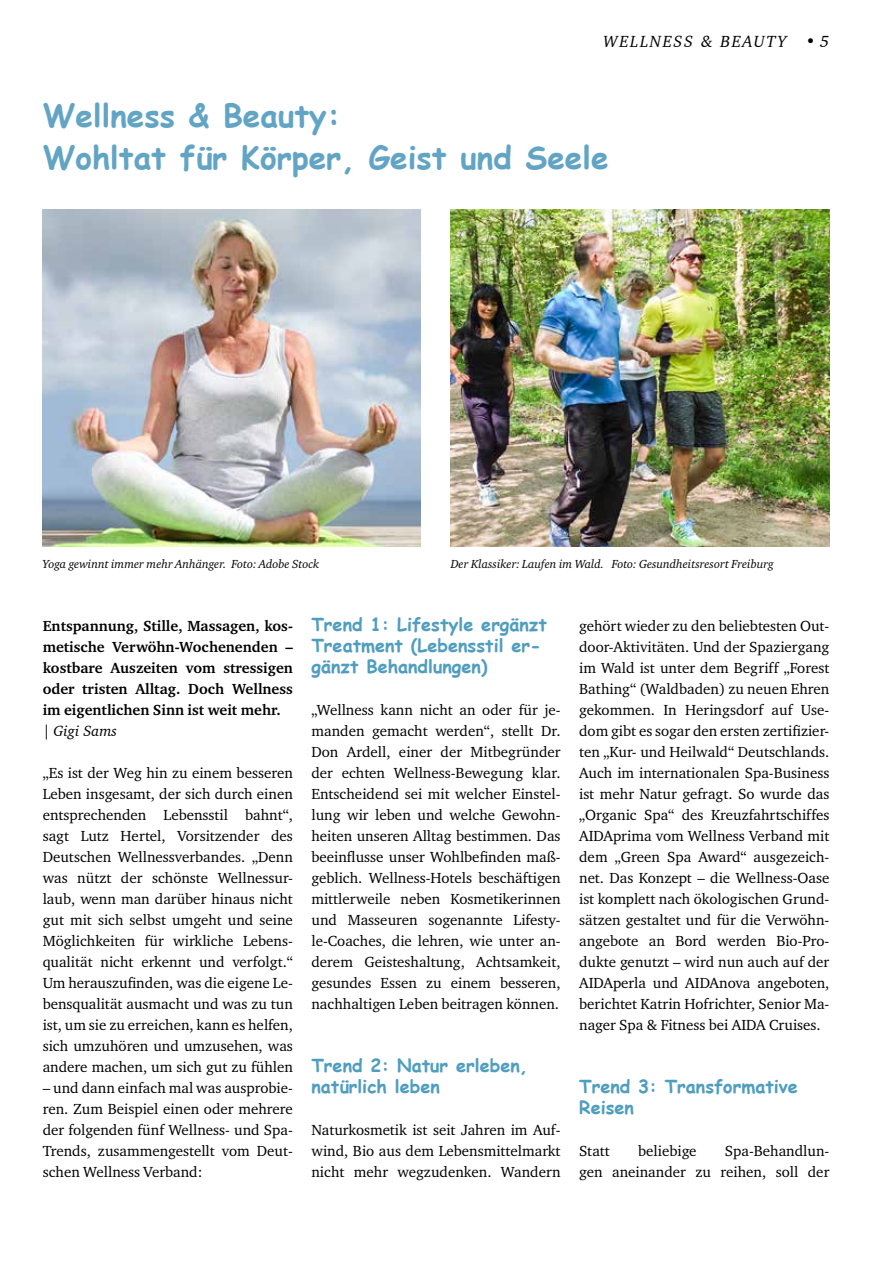
<style>
.page{position:relative;width:893px;height:1263px;background:#fff}
.page>*{position:absolute;margin:0;border:0;box-sizing:border-box;transform-origin:0 0}
.t1{font:700 31.5px/42px "Comic Sans MS";color:#62a4c4}
.t2{font:700 18px/21px "Comic Sans MS";color:#4f9dbf}
.t3{font:italic 16.5px "Charter BT";letter-spacing:.1em;color:#000}
.t4{font:15px/21px "Charter ITC Regu OS";color:#000;text-align:justify}
.t5{font:700 15px/21px "Charter ITC";color:#000;text-align:justify}
.t6{font:italic 15px "Charter BT";color:#000}
.t7{font:12px "Charter ITC Regu Ital OS";color:#000}
.s1{font-family:"Charter ITC Regu OS";font-style:normal}
</style>
<div class="page">
<img style="left:451px;top:210px;width:378px;height:337px">
<img style="left:43px;top:210px;width:378px;height:337px">
<p class="t3" style="left:603px;top:30px;width:228px">WELLNESS &amp; BEAUTY • 5</p>
<h1 class="t1" style="left:43px;top:93px;width:568px">Wellness &amp; Beauty:<br>Wohltat für Körper, Geist und Seele</h1>
<p class="t7" style="left:43px;top:556px;width:278px">Yoga gewinnt immer mehr Anhänger. Foto: Adobe Stock</p>
<p class="t7" style="left:451px;top:556px;width:325px">Der Klassiker: Laufen im Wald. Foto: Gesundheitsresort Freiburg</p>
<p class="t5" style="left:43px;top:615px;width:252px">Entspannung, Stille, Massagen, kos&shy;metische Verwöhn-Wochenenden – kostbare Auszeiten vom stressigen oder tristen Alltag. Doch Wellness im eigentlichen Sinn ist weit mehr.</p>
<p class="t6" style="left:43px;top:721px;width:76px"><span class="s1">|</span> Gigi Sams</p>
<p class="t4" style="left:43px;top:762px;width:252px">„Es ist der Weg hin zu einem besseren Leben insgesamt, der sich durch einen entsprechenden Lebensstil bahnt“, sagt Lutz Hertel, Vorsitzender des Deutschen Wellnessverbandes. „Denn was nützt der schönste Wellnessur&shy;laub, wenn man darüber hinaus nicht gut mit sich selbst umgeht und seine Möglichkeiten für wirkliche Lebens&shy;qualität nicht erkennt und verfolgt.“ Um herauszufinden, was die eigene Le&shy;bensqualität ausmacht und was zu tun ist, um sie zu erreichen, kann es helfen, sich umzuhören und umzusehen, was andere machen, um sich gut zu fühlen</p>
<p class="t4" style="left:43px;top:1077px;width:252px">– und dann einfach mal was ausprobie&shy;ren. Zum Beispiel einen oder mehrere der folgenden fünf Wellness- und Spa-Trends, zusammengestellt vom Deut&shy;schen Wellness Verband:</p>
<p class="t2" style="left:311px;top:613px;width:237px">Trend 1: Lifestyle ergänzt<br>Treatment (Lebensstil er&shy;gänzt Behandlungen)</p>
<p class="t4" style="left:311px;top:699px;width:251px">„Wellness kann nicht an oder für je&shy;manden gemacht werden“, stellt Dr.<br>Don Ardell, einer der Mitbegründer der echten Wellness-Bewegung klar.<br>Entscheidend sei mit welcher Einstel&shy;lung wir leben und welche Gewohn&shy;heiten unseren Alltag bestimmen. Das beeinflusse unser Wohlbefinden maß&shy;geblich. Wellness-Hotels beschäftigen mittlerweile neben Kosmetikerinnen und Masseuren sogenannte Lifesty&shy;le-Coaches, die lehren, wie unter an&shy;derem Geisteshaltung, Achtsamkeit, gesundes Essen zu einem besseren, nachhaltigen Leben beitragen können.</p>
<p class="t2" style="left:311px;top:1054px;width:218px">Trend 2: Natur erleben, natürlich leben</p>
<p class="t4" style="left:311px;top:1119px;width:251px">Naturkosmetik ist seit Jahren im Auf&shy;wind, Bio aus dem Lebensmittelmarkt nicht mehr wegzudenken. Wandern</p>
<p class="t4" style="left:579px;top:615px;width:252px">gehört wieder zu den beliebtesten Out&shy;door-Aktivitäten. Und der Spaziergang im Wald ist unter dem Begriff „Forest Bathing“ (Waldbaden) zu neuen Ehren gekommen. In Heringsdorf auf Use&shy;dom gibt es sogar den ersten zertifizier&shy;ten „Kur- und Heilwald“ Deutschlands.<br>Auch im internationalen Spa-Business ist mehr Natur gefragt. So wurde das „Organic Spa“ des Kreuzfahrtschiffes AIDAprima vom Wellness Verband mit dem „Green Spa Award“ ausgezeich&shy;net. Das Konzept – die Wellness-Oase ist komplett nach ökologischen Grund&shy;sätzen gestaltet und für die Verwöhn&shy;angebote an Bord werden Bio-Pro&shy;dukte genutzt – wird nun auch auf der AIDAperla und AIDAnova angeboten, berichtet Katrin Hofrichter, Senior Ma&shy;nager Spa &amp; Fitness bei AIDA Cruises.</p>
<p class="t2" style="left:579px;top:1075px;width:220px">Trend 3: Transformative<br>Reisen</p>
<p class="t4" style="left:579px;top:1140px;width:32px">Statt</p>
<p class="t4" style="left:638px;top:1140px;width:60px">beliebige</p>
<p class="t4" style="left:579px;top:1140px;width:252px;text-align:right">Spa-Behandlun-<br>gen aneinander zu reihen, soll der</p>
</div>
